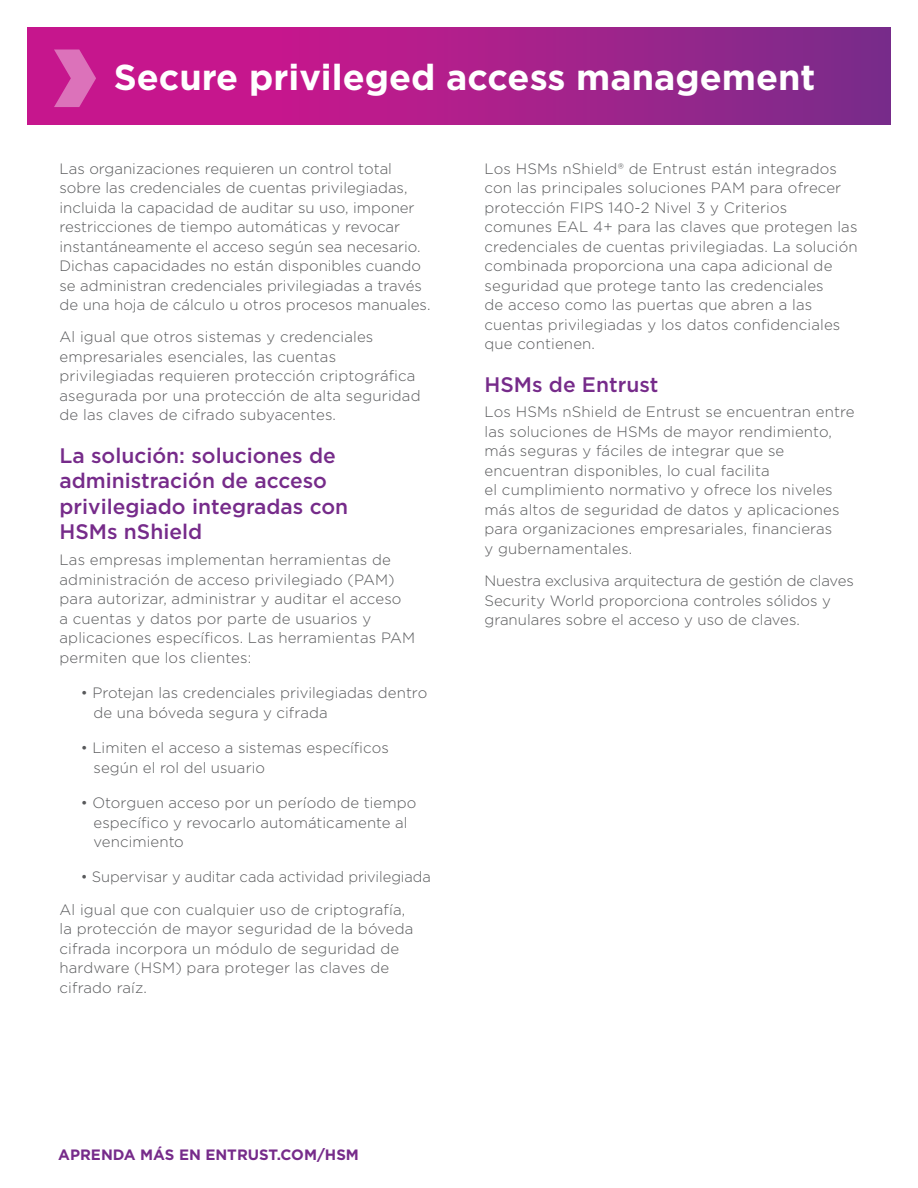
<style>
.page{position:relative;width:918px;height:1188px;background:#fff}
.page>*{position:absolute;margin:0;border:0;box-sizing:border-box;transform-origin:0 0}
._1_Back_Page_Title{font:700 36px "Gotham";color:#fff}
._3_Header{font:500 21px/25.5px "Gotham";color:#762b8a}
._4_Body_Text{font:300 15px/19.5px "Gotham";letter-spacing:.01em;color:#58595b}
.t1{font:700 15px "Gotham";color:#762b8a}
</style>
<div class="page">
<svg style="left:27px;top:27px;width:864px;height:98px;background:#aa1f8b"></svg>
<svg style="left:54px;top:50px;width:42px;height:57px;background:#d34da8"></svg>
<p class="_1_Back_Page_Title" style="left:114px;top:54px;width:703px">Secure privileged access management</p>
<p class="_4_Body_Text" style="left:60px;top:158px;width:372px">Las organizaciones requieren un control total sobre las credenciales de cuentas privilegiadas, incluida la capacidad de auditar su uso, imponer restricciones de tiempo automáticas y revocar instantáneamente el acceso según sea necesario.<br>Dichas capacidades no están disponibles cuando se administran credenciales privilegiadas a través de una hoja de cálculo u otros procesos manuales.</p>
<p class="_4_Body_Text" style="left:60px;top:327px;width:363px">Al igual que otros sistemas y credenciales empresariales esenciales, las cuentas privilegiadas requieren protección criptográfica asegurada por una protección de alta seguridad de las claves de cifrado subyacentes.</p>
<p class="_3_Header" style="left:60px;top:442px;width:290px">La solución: soluciones de administración de acceso privilegiado integradas con<br>HSMs nShield</p>
<p class="_4_Body_Text" style="left:60px;top:550px;width:357px">Las empresas implementan herramientas de administración de acceso privilegiado (PAM) para autorizar, administrar y auditar el acceso<br>a cuentas y datos por parte de usuarios y aplicaciones específicos. Las herramientas PAM permiten que los clientes:</p>
<p class="_4_Body_Text" style="left:94px;top:683px;width:335px;text-indent:-13px">• Protejan las credenciales privilegiadas dentro de una bóveda segura y cifrada</p>
<p class="_4_Body_Text" style="left:94px;top:738px;width:297px;text-indent:-13px">• Limiten el acceso a sistemas específicos según el rol del usuario</p>
<p class="_4_Body_Text" style="left:94px;top:793px;width:325px;text-indent:-13px">• Otorguen acceso por un período de tiempo específico y revocarlo automáticamente al vencimiento</p>
<p class="_4_Body_Text" style="left:81px;top:867px;width:352px">• Supervisar y auditar cada actividad privilegiada</p>
<p class="_4_Body_Text" style="left:60px;top:899px;width:355px">Al igual que con cualquier uso de criptografía, la protección de mayor seguridad de la bóveda cifrada incorpora un módulo de seguridad de hardware (HSM) para proteger las claves de cifrado raíz.</p>
<p class="_4_Body_Text" style="left:485px;top:158px;width:375px">Los HSMs nShield® de Entrust están integrados con las principales soluciones PAM para ofrecer protección FIPS 140-2 Nivel 3 y Criterios comunes EAL 4+ para las claves que protegen las credenciales de cuentas privilegiadas. La solución combinada proporciona una capa adicional de seguridad que protege tanto las credenciales<br>de acceso como las puertas que abren a las cuentas privilegiadas y los datos confidenciales que contienen.</p>
<p class="_3_Header" style="left:485px;top:371px;width:175px">HSMs de Entrust</p>
<p class="_4_Body_Text" style="left:485px;top:402px;width:372px">Los HSMs nShield de Entrust se encuentran entre las soluciones de HSMs de mayor rendimiento, más seguras y fáciles de integrar que se encuentran disponibles, lo cual facilita<br>el cumplimiento normativo y ofrece los niveles más altos de seguridad de datos y aplicaciones para organizaciones empresariales, financieras<br>y gubernamentales.</p>
<p class="_4_Body_Text" style="left:485px;top:571px;width:371px">Nuestra exclusiva arquitectura de gestión de claves<br>Security World proporciona controles sólidos y granulares sobre el acceso y uso de claves.</p>
<p class="t1" style="left:58px;top:1144px;width:302px">APRENDA MÁS EN ENTRUST.COM/HSM</p>
</div>
